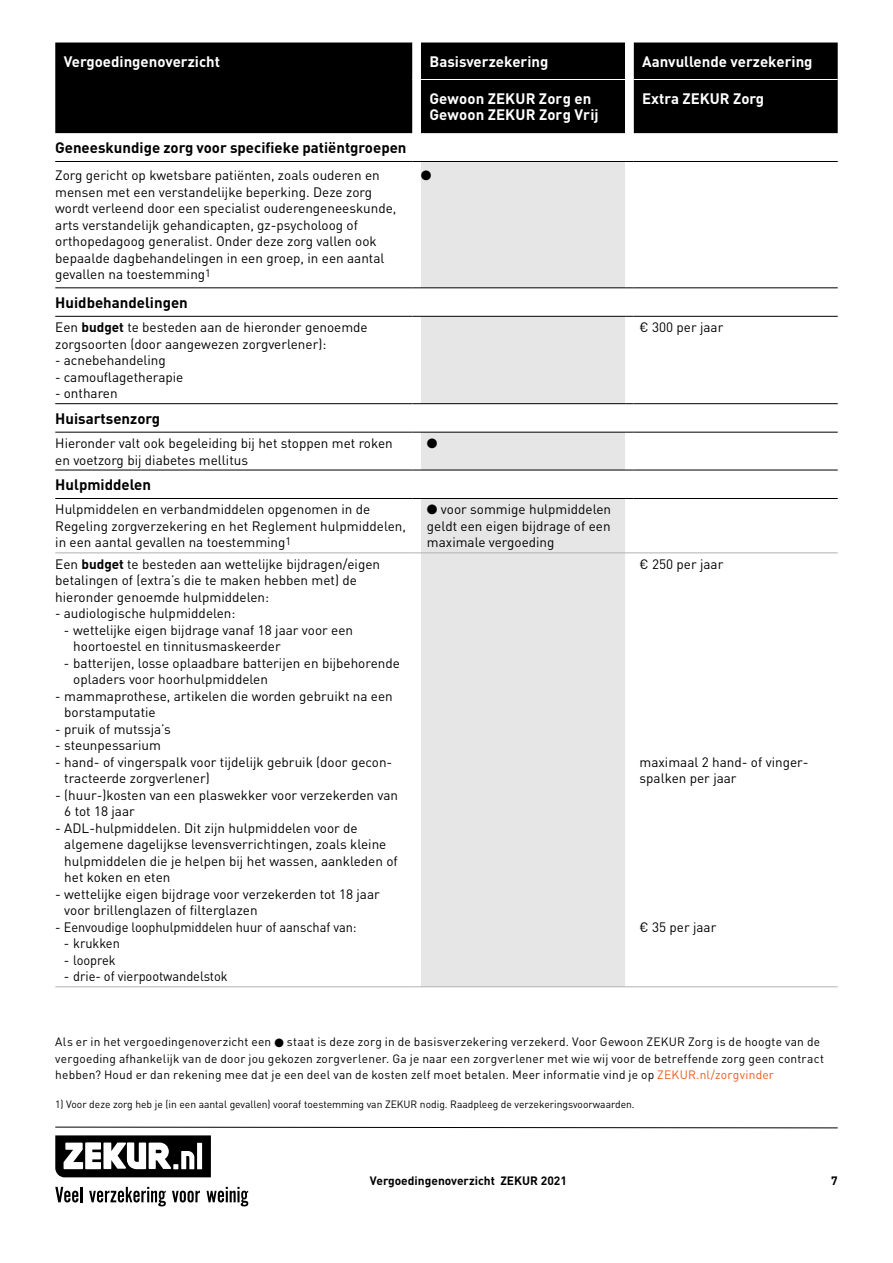
<style>
.page{position:relative;width:893px;height:1263px;background:#fff}
.page>*{position:absolute;margin:0;border:0;box-sizing:border-box;transform-origin:0 0}
.t1{font:700 15px/16.5px "DIN Pro";color:#fff}
.t2{font:700 15px "DIN Pro";color:#000}
.t3{font:13.5px/16.5px "DIN Pro";color:#000}
.t4{font:13.5px/16.5px "DIN Pro";color:#000;scale:.95 1}
.t5{font:13.5px "Zapf Dingbats ITC";color:#000}
.t6{font:12px/16.5px "DIN Pro";letter-spacing:.015em;color:#000}
.t7{font:700 12px "DIN Pro";color:#000}
.t8{font:10.5px "DIN Pro";color:#000}
.s1{font-weight:700}
.s2{color:#eb5b1b}
</style>
<div class="page">
<svg style="left:55px;top:1135px;width:156px;height:42px"></svg>
<svg style="left:55px;top:1187px;width:27px;height:15px"></svg>
<svg style="left:89px;top:1187px;width:77px;height:19px"></svg>
<svg style="left:172px;top:1191px;width:28px;height:11px"></svg>
<svg style="left:207px;top:1187px;width:41px;height:19px"></svg>
<svg style="left:55px;top:1127px;width:783px;height:1px"></svg>
<div style="left:55px;top:43px;width:783px;height:90px;background:#000"></div>
<svg style="left:412px;top:43px;width:222px;height:511px;fill:#000"></svg>
<svg style="left:421px;top:162px;width:204px;height:824px;background:#e7e7e7"></svg>
<hr style="left:55px;top:288px;width:357px;height:1px;background:#000">
<hr style="left:55px;top:316px;width:357px;height:1px;background:#000">
<hr style="left:421px;top:288px;width:204px;height:1px;background:#000">
<hr style="left:421px;top:316px;width:204px;height:1px;background:#000">
<hr style="left:634px;top:288px;width:204px;height:1px;background:#000">
<hr style="left:634px;top:316px;width:204px;height:1px;background:#000">
<hr style="left:55px;top:403px;width:357px;height:1px;background:#000">
<hr style="left:55px;top:432px;width:357px;height:1px;background:#000">
<hr style="left:421px;top:403px;width:204px;height:1px;background:#000">
<hr style="left:421px;top:432px;width:204px;height:1px;background:#000">
<hr style="left:634px;top:403px;width:204px;height:1px;background:#000">
<hr style="left:634px;top:432px;width:204px;height:1px;background:#000">
<hr style="left:55px;top:470px;width:357px;height:1px;background:#000">
<hr style="left:55px;top:498px;width:357px;height:1px;background:#000">
<hr style="left:421px;top:470px;width:204px;height:1px;background:#000">
<hr style="left:421px;top:498px;width:204px;height:1px;background:#000">
<hr style="left:634px;top:470px;width:204px;height:1px;background:#000">
<hr style="left:634px;top:498px;width:204px;height:1px;background:#000">
<svg style="left:412px;top:43px;width:9px;height:90px"></svg>
<hr style="left:634px;top:79px;width:204px;height:1px;background:#fff">
<hr style="left:421px;top:79px;width:204px;height:1px;background:#fff">
<hr style="left:55px;top:986px;width:357px;height:1px;background:#b2b2b2">
<hr style="left:421px;top:986px;width:204px;height:1px;background:#b2b2b2">
<hr style="left:634px;top:986px;width:204px;height:1px;background:#b2b2b2">
<hr style="left:55px;top:161px;width:357px;height:1px;background:#000">
<hr style="left:421px;top:161px;width:204px;height:1px;background:#000">
<hr style="left:634px;top:161px;width:204px;height:1px;background:#000">
<hr style="left:55px;top:552px;width:357px;height:1px;background:#b2b2b2">
<svg style="left:412px;top:161px;width:9px;height:826px"></svg>
<hr style="left:421px;top:552px;width:204px;height:1px;background:#b2b2b2">
<hr style="left:634px;top:552px;width:204px;height:1px;background:#b2b2b2">
<p class="t1" style="left:64px;top:52px;width:158px">Vergoedingenoverzicht</p>
<p class="t1" style="left:429px;top:52px;width:120px">Basisverzekering</p>
<p class="t1" style="left:642px;top:52px;width:172px">Aanvullende verzekering</p>
<p class="t1" style="left:429px;top:89px;width:171px">Gewoon ZEKUR Zorg en<br>Gewoon ZEKUR Zorg Vrij</p>
<p class="t1" style="left:642px;top:89px;width:124px">Extra ZEKUR Zorg</p>
<p class="t2" style="left:55px;top:137px;width:353px">Geneeskundige zorg voor specifieke patiëntgroepen</p>
<p class="t3" style="left:55px;top:167px;width:343px">Zorg gericht op kwetsbare patiënten, zoals ouderen en mensen met een verstandelijke beperking. Deze zorg wordt verleend door een specialist ouderengeneeskunde, arts verstandelijk gehandicapten, gz-psycholoog of orthopedagoog generalist. Onder deze zorg vallen ook bepaalde dagbehandelingen in een groep, in een aantal gevallen na toestemming<sup>1</sup></p>
<p class="t5" style="left:421px;top:169px;width:12px">●</p>
<p class="t2" style="left:55px;top:292px;width:134px">Huidbehandelingen</p>
<p class="t3" style="left:55px;top:318px;width:314px">Een <span class="s1">budget</span> te besteden aan de hieronder genoemde zorgsoorten (door aangewezen zorgverlener):</p>
<p class="t4" style="left:55px;top:351px;width:118px">- acnebehandeling</p>
<p class="t4" style="left:55px;top:368px;width:136px">- camouflagetherapie</p>
<p class="t4" style="left:55px;top:384px;width:67px">- ontharen</p>
<p class="t3" style="left:640px;top:318px;width:85px">€ 300 per jaar</p>
<p class="t2" style="left:55px;top:408px;width:106px">Huisartsenzorg</p>
<p class="t3" style="left:55px;top:434px;width:339px">Hieronder valt ook begeleiding bij het stoppen met roken en voetzorg bij diabetes mellitus</p>
<p class="t5" style="left:427px;top:437px;width:12px">●</p>
<p class="t2" style="left:55px;top:474px;width:97px">Hulpmiddelen</p>
<p class="t3" style="left:55px;top:501px;width:352px">Hulpmiddelen en verbandmiddelen opgenomen in de<br>Regeling zorgverzekering en het Reglement hulpmiddelen, in een aantal gevallen na toestemming<sup>1</sup></p>
<p class="t3" style="left:427px;top:501px;width:186px;text-align:justify">● voor sommige hulpmiddelen geldt een eigen bijdrage of een maximale vergoeding</p>
<p class="t3" style="left:55px;top:555px;width:326px">Een <span class="s1">budget</span> te besteden aan wettelijke bijdragen/eigen betalingen of (extra’s die te maken hebben met) de hieronder genoemde hulpmiddelen:</p>
<p class="t4" style="left:55px;top:604px;width:191px">- audiologische hulpmiddelen:</p>
<p class="t4" style="left:73px;top:621px;width:296px;text-indent:-9px">- wettelijke eigen bijdrage vanaf 18 jaar voor een hoortoestel en tinnitusmaskeerder</p>
<p class="t4" style="left:73px;top:654px;width:345px;text-indent:-9px">- batterijen, losse oplaadbare batterijen en bijbehorende opladers voor hoorhulpmiddelen</p>
<p class="t4" style="left:64px;top:687px;width:347px;text-indent:-9px">- mammaprothese, artikelen die worden gebruikt na een borstamputatie</p>
<p class="t4" style="left:55px;top:720px;width:123px">- pruik of mutssja’s</p>
<p class="t4" style="left:55px;top:736px;width:113px">- steunpessarium</p>
<p class="t4" style="left:64px;top:753px;width:347px;text-indent:-9px">- hand- of vingerspalk voor tijdelijk gebruik (door gecon&shy;tracteerde zorgverlener)</p>
<p class="t3" style="left:64px;top:786px;width:335px;text-indent:-9px">- (huur-)kosten van een plaswekker voor verzekerden van<br>6 tot 18 jaar</p>
<p class="t3" style="left:64px;top:819px;width:335px;text-indent:-9px">- ADL-hulpmiddelen. Dit zijn hulpmiddelen voor de algemene dagelijkse levensverrichtingen, zoals kleine hulpmiddelen die je helpen bij het wassen, aankleden of het koken en eten</p>
<p class="t3" style="left:64px;top:885px;width:317px;text-indent:-9px">- wettelijke eigen bijdrage voor verzekerden tot 18 jaar voor brillenglazen of filterglazen</p>
<p class="t4" style="left:55px;top:918px;width:319px">- Eenvoudige loophulpmiddelen huur of aanschaf van:</p>
<p class="t4" style="left:64px;top:934px;width:61px">- krukken</p>
<p class="t4" style="left:64px;top:951px;width:56px">- looprek</p>
<p class="t4" style="left:64px;top:967px;width:174px">- drie- of vierpootwandelstok</p>
<p class="t3" style="left:639px;top:555px;width:85px">€ 250 per jaar</p>
<p class="t3" style="left:639px;top:753px;width:171px">maximaal 2 hand- of vinger&shy;spalken per jaar</p>
<p class="t3" style="left:639px;top:918px;width:78px">€ 35 per jaar</p>
<p class="t6" style="left:55px;top:1033px;width:770px">Als er in het vergoedingenoverzicht een ● staat is deze zorg in de basisverzekering verzekerd. Voor Gewoon ZEKUR Zorg is de hoogte van de vergoeding afhankelijk van de door jou gekozen zorgverlener. Ga je naar een zorgverlener met wie wij voor de betreffende zorg geen contract hebben? Houd er dan rekening mee dat je een deel van de kosten zelf moet betalen. Meer informatie vind je op <span class="s2">ZEKUR.nl/zorgvinder</span></p>
<p class="t8" style="left:55px;top:1097px;width:581px">1) Voor deze zorg heb je (in een aantal gevallen) vooraf toestemming van ZEKUR nodig. Raadpleeg de verzekeringsvoorwaarden.</p>
<p class="t7" style="left:370px;top:1173px;width:198px">Vergoedingenoverzicht ZEKUR 2021</p>
<p class="t7" style="left:831px;top:1173px;width:8px">7</p>
</div>
